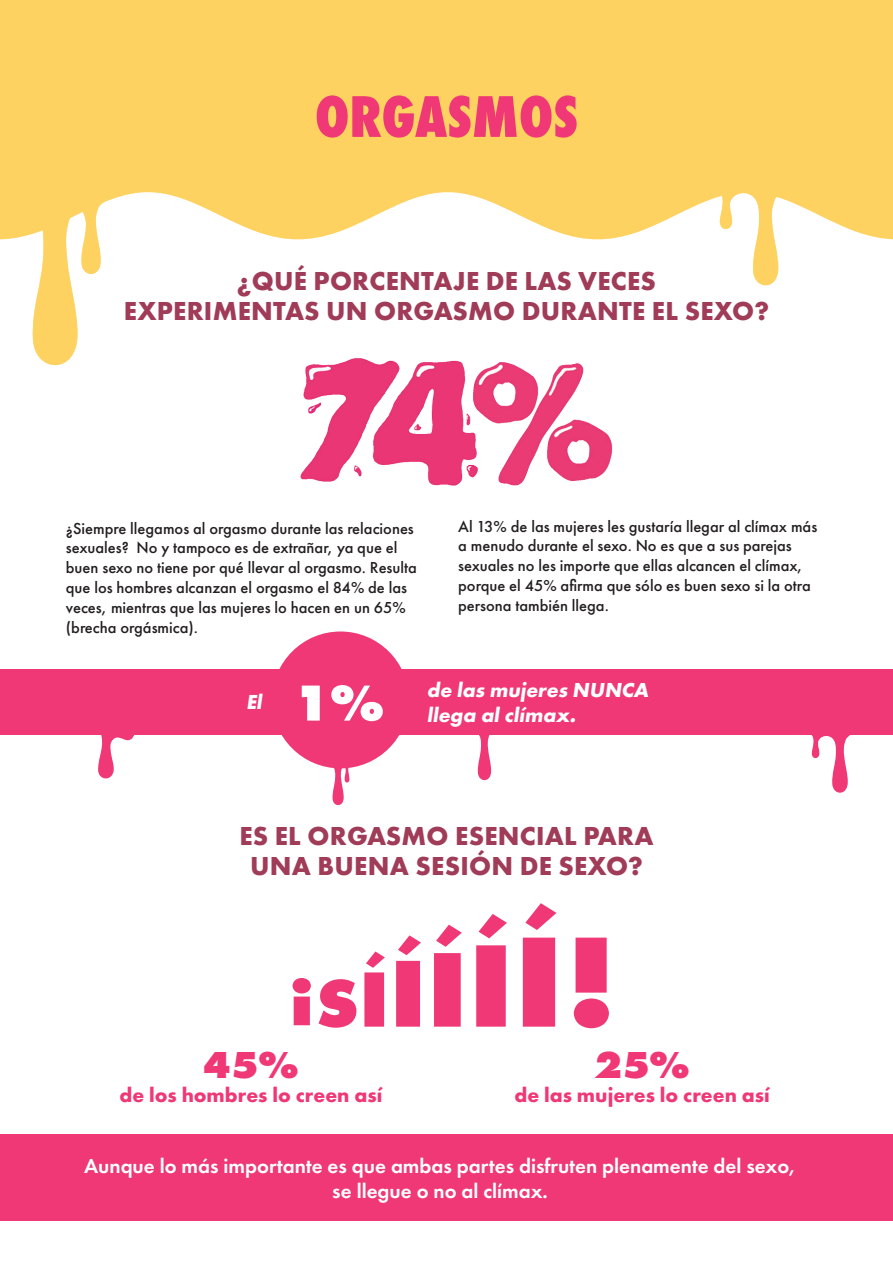
<style>
.page{position:relative;width:893px;height:1263px;background:#fff}
.page>*{position:absolute;margin:0;border:0;box-sizing:border-box;transform-origin:0 0}
.t1{font:800 condensed 54px "Futura";color:#ef3875}
.t2{font:800 52.5px "Futura PT";color:#fff}
.t3{font:800 39px "Futura PT";color:#ef3875}
.t4{font:700 27px "Futura PT";letter-spacing:.01em;color:#a03b58}
.t5{font:600 21px "Futura PT";color:#fff}
.t6{font:700 21px "Futura PT";color:#ef3875}
.t7{font:700 21px/25.2px "Futura PT";color:#fff}
.t8{font:500 16.5px/19.8px "Futura PT";color:#231f20}
</style>
<div class="page">
<svg style="left:0;top:0;width:893px;height:239px;fill:#fed261"></svg>
<div style="left:0;top:669px;width:893px;height:66px;background:#ef3875"></div>
<div style="left:0;top:1134px;width:893px;height:86px;background:#ef3875"></div>
<svg style="left:293px;top:903px;width:316px;height:125px"></svg>
<svg style="left:709px;top:174px;width:74px;height:112px"></svg>
<svg style="left:25px;top:202px;width:79px;height:164px"></svg>
<div style="left:272px;top:631px;width:137px;height:137px;background:#ef3875;border-radius:50%"></div>
<svg style="left:331px;top:767px;width:19px;height:39px"></svg>
<svg style="left:98px;top:735px;width:37px;height:44px"></svg>
<svg style="left:811px;top:735px;width:39px;height:58px"></svg>
<svg style="left:477px;top:735px;width:15px;height:46px"></svg>
<img style="left:300px;top:358px;width:313px;height:128px">
<p class="t1" style="left:315px;top:80px;width:265px">ORGASMOS</p>
<p class="t4" style="left:237px;top:263px;width:421px">¿QUÉ PORCENTAJE DE LAS VECES</p>
<p class="t4" style="left:124px;top:293px;width:647px">EXPERIMENTAS UN ORGASMO DURANTE EL SEXO?</p>
<p class="t8" style="left:66px;top:518px;width:353px">¿Siempre llegamos al orgasmo durante las relaciones sexuales? No y tampoco es de extrañar, ya que el buen sexo no tiene por qué llevar al orgasmo. Resulta que los hombres alcanzan el orgasmo el 84% de las veces, mientras que las mujeres lo hacen en un 65% (brecha orgásmica).</p>
<p class="t8" style="left:458px;top:516px;width:361px">Al 13% de las mujeres les gustaría llegar al clímax más a menudo durante el sexo. No es que a sus parejas sexuales no les importe que ellas alcancen el clímax, porque el 45% afirma que sólo es buen sexo si la otra persona también llega.</p>
<p class="t7" style="left:246px;top:689px;width:21px">El</p>
<p class="t2" style="left:293px;top:669px;width:93px">1%</p>
<p class="t7" style="left:427px;top:676px;width:227px">de las mujeres NUNCA llega alclímax.</p>
<p class="t4" style="left:239px;top:818px;width:416px">ES EL ORGASMO ESENCIAL PARA</p>
<p class="t4" style="left:250px;top:848px;width:394px">UNA BUENA SESIÓN DE SEXO?</p>
<p class="t3" style="left:203px;top:1039px;width:97px">45%</p>
<p class="t3" style="left:594px;top:1039px;width:97px">25%</p>
<p class="t6" style="left:119px;top:1081px;width:264px">de los hombres lo creen así</p>
<p class="t6" style="left:514px;top:1081px;width:257px">de las mujeres lo creen así</p>
<p class="t5" style="left:84px;top:1152px;width:714px">Aunque lo más importante es que ambas partes disfruten plenamente del sexo,</p>
<p class="t5" style="left:332px;top:1178px;width:217px">se llegue o no al clímax.</p>
</div>
